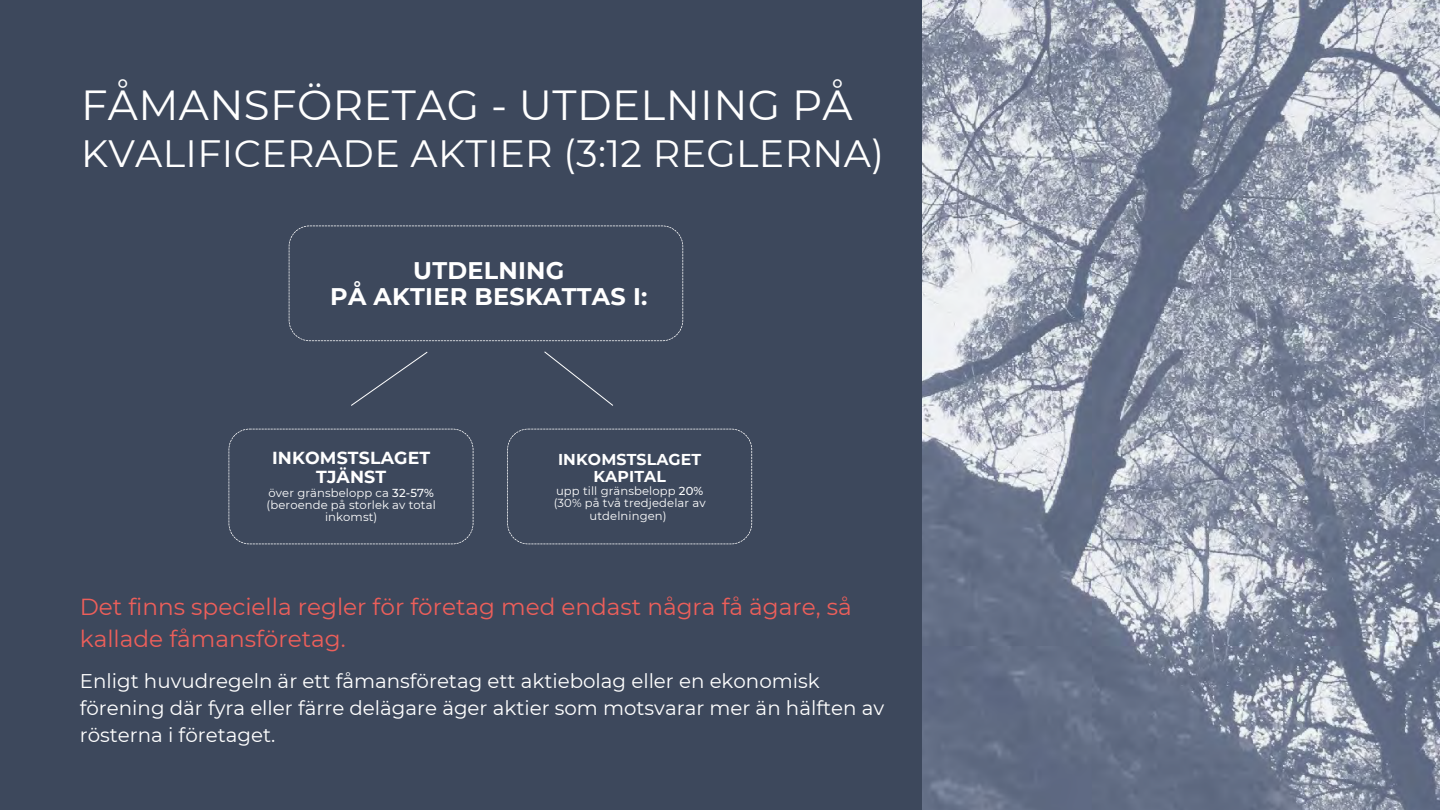
<style>
.page{position:relative;width:1440px;height:810px;background:#3d485c}
.page>*{position:absolute;margin:0;border:0;box-sizing:border-box;transform-origin:0 0}
.t1{font:42px "Montserrat";letter-spacing:.01em;color:#fff}
.t2{font:38px "Montserrat";letter-spacing:.01em;color:#fff}
.t3{font:700 24px "Montserrat";letter-spacing:.01em;color:#fff}
.t4{font:23.2px/31.6px "Montserrat";color:#ed5f5a}
.t5{font:19.8px/27px "Montserrat";color:#fff}
.t6{font:700 17.4px "Montserrat";letter-spacing:.01em;color:#fff}
.t7{font:700 15.7px/16.8px "Montserrat";letter-spacing:.01em;color:#fff;text-align:center}
.t8{font:11.6px/12.4px "Montserrat";letter-spacing:.01em;color:#fff;text-align:center}
.s1{font-weight:500}
</style>
<div class="page">
<img style="left:922px;top:0;width:518px;height:810px">
<svg style="left:289px;top:226px;width:394px;height:115px"></svg>
<svg style="left:544px;top:351px;width:69px;height:55px"></svg>
<svg style="left:351px;top:351px;width:77px;height:55px"></svg>
<svg style="left:229px;top:429px;width:244px;height:115px"></svg>
<svg style="left:507px;top:429px;width:245px;height:115px"></svg>
<p class="t1" style="left:81px;top:79px;width:773px">FÅMANSFÖRETAG - UTDELNING PÅ</p>
<p class="t2" style="left:81px;top:130px;width:804px">KVALIFICERADE AKTIER (3:12 REGLERNA)</p>
<p class="t3" style="left:413px;top:256px;width:153px">UTDELNING</p>
<p class="t3" style="left:330px;top:281px;width:319px">PÅ AKTIER BESKATTAS I:</p>
<p class="t6" style="left:272px;top:447px;width:160px">INKOMSTSLAGET</p>
<p class="t6" style="left:316px;top:466px;width:72px">TJÄNST</p>
<p class="t8" style="left:269px;top:486px;width:167px">över gränsbelopp ca <span class="s1">32-57%</span></p>
<p class="t8" style="left:267px;top:499px;width:171px">(beroende på storlek av total inkomst)</p>
<p class="t7" style="left:558px;top:451px;width:145px">INKOMSTSLAGET<br>KAPITAL</p>
<p class="t8" style="left:556px;top:484px;width:149px">upp till gränsbelopp <span class="s1">20%</span></p>
<p class="t8" style="left:554px;top:497px;width:153px">(30% på två tredjedelar av utdelningen)</p>
<p class="t4" style="left:80px;top:591px;width:773px">Det finns speciella regler för företag med endast några få ägare, så kallade fåmansföretag.</p>
<p class="t5" style="left:80px;top:667px;width:806px">Enligt huvudregeln är ett fåmansföretag ett aktiebolag eller en ekonomisk förening där fyra eller färre delägare äger aktier som motsvarar mer än hälften av rösterna i företaget.</p>
</div>
